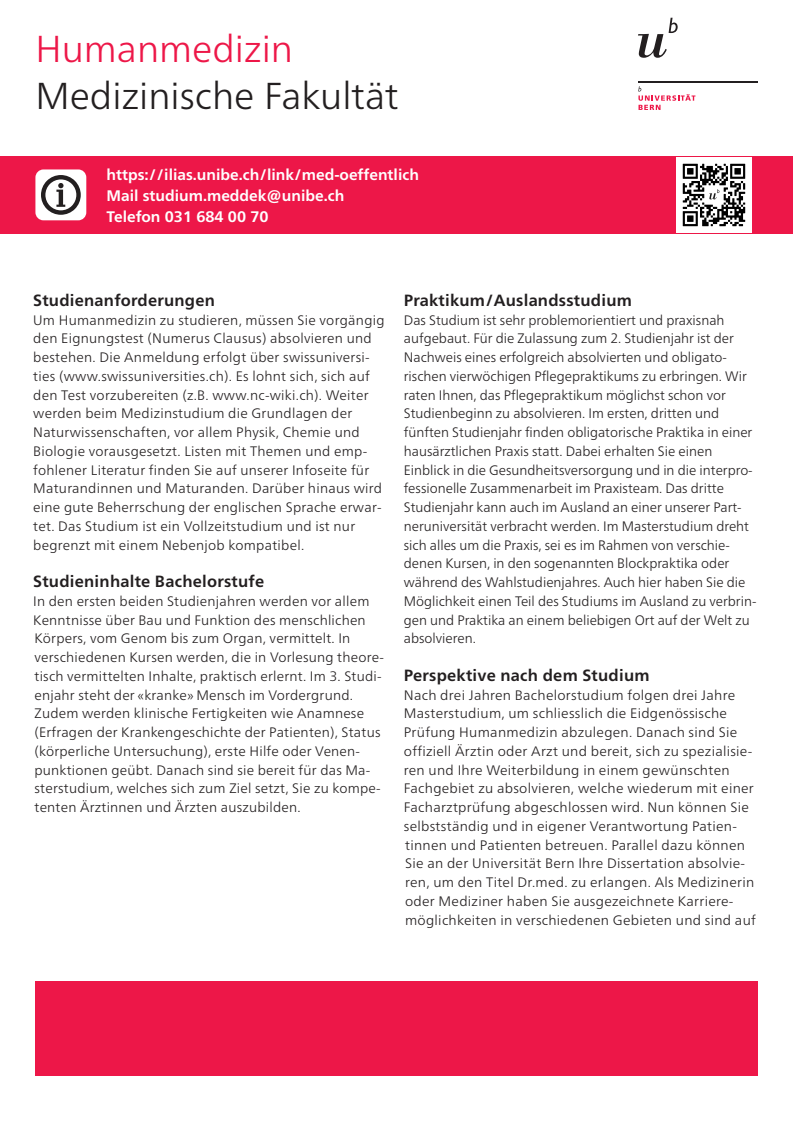
<style>
.page{position:relative;width:793px;height:1134px;background:#fff}
.page>*{position:absolute;margin:0;border:0;box-sizing:border-box;transform-origin:0 0}
.Institut_Fakultät_ku{font:300 37.5px "Frutiger Neue LT Pro";color:#231f20}
.Bachelor_Titel_kurz{font:300 37.5px "Frutiger Neue LT Pro";color:#ed1748}
.Untertitel{font:700 16.25px "Frutiger Neue LT Pro";letter-spacing:.015em;color:#231f20}
.Grundtext{font:700 16.25px "Frutiger Neue LT Pro";letter-spacing:.015em;color:#231f20}
.Webseite_und_Telefon{font:700 15.25px/21.2px "Frutiger Neue LT Pro";color:#fff}
.Grundtext-2{font:300 13.75px/18.8px "Frutiger Neue LT Pro";letter-spacing:.02em;color:#231f20}
.Grundtext-3{font:300 13.75px/18.8px "Frutiger Neue LT Pro";color:#231f20}
.Untertitel-2{font:300 13.75px/18.8px "Frutiger Neue LT Pro";letter-spacing:.015em;color:#231f20}
</style>
<div class="page">
<div style="left:0;top:156px;width:793px;height:78px;background:#ed1748"></div>
<div style="left:35px;top:169px;width:51px;height:51px;background:#fff;border-radius:8px"></div>
<svg style="left:41px;top:175px;width:40px;height:40px"></svg>
<svg style="left:638px;top:18px;width:40px;height:40px"></svg>
<hr style="left:638px;top:81px;width:119px;height:1px;background:#231f20">
<svg style="left:638px;top:86px;width:57px;height:24px"></svg>
<div style="left:35px;top:981px;width:722px;height:94px;background:#ed1748"></div>
<img style="left:676px;top:157px;width:76px;height:75px">
<p class="Bachelor_Titel_kurz" style="left:35px;top:26px;width:259px">Humanmedizin</p>
<p class="Institut_Fakultät_ku" style="left:35px;top:73px;width:365px">Medizinische Fakultät</p>
<p class="Webseite_und_Telefon" style="left:107px;top:164px;width:314px">https://ilias.unibe.ch/link/med-oeffentlich<br>Mail studium.meddek@unibe.ch</p>
<p class="Webseite_und_Telefon" style="left:107px;top:206px;width:163px">Telefon 031 684 00 70</p>
<p class="Grundtext" style="left:33px;top:290px;width:183px">Studienanforderungen</p>
<p class="Grundtext-2" style="left:33px;top:310px;width:353px">Um Humanmedizin zu studieren, müssen Sie vorgängig den Eignungstest (Numerus Clausus) absolvieren und bestehen. Die Anmeldung erfolgt über swissuniversi&shy;ties (www.swissuniversities.ch). Es lohnt sich, sich auf den Test vorzubereiten (z.B. www.nc-wiki.ch). Weiter werden beim Medizinstudium die Grundlagen der Naturwissenschaften, vor allem Physik, Chemie und Biologie vorausgesetzt. Listen mit Themen und emp&shy;fohlener Literatur finden Sie auf unserer Infoseite für Maturandinnen und Maturanden. Darüber hinaus wird eine gute Beherrschung der englischen Sprache erwar&shy;tet. Das Studium ist ein Vollzeitstudium und ist nur begrenzt mit einem Nebenjob kompatibel.</p>
<p class="Untertitel" style="left:33px;top:572px;width:232px">Studieninhalte Bachelorstufe</p>
<p class="Untertitel-2" style="left:33px;top:591px;width:352px">In den ersten beiden Studienjahren werden vor allem Kenntnisse über Bau und Funktion des menschlichen Körpers, vom Genom bis zum Organ, vermittelt. In verschiedenen Kursen werden, die in Vorlesung theore&shy;tisch vermittelten Inhalte, praktisch erlernt. Im 3. Studi&shy;enjahr steht der «kranke» Mensch im Vordergrund.<br>Zudem werden klinische Fertigkeiten wie Anamnese (Erfragen der Krankengeschichte der Patienten), Status (körperliche Untersuchung), erste Hilfe oder Venen&shy;punktionen geübt. Danach sind sie bereit für das Ma&shy;sterstudium, welches sich zum Ziel setzt, Sie zu kompe&shy;tenten Ärztinnen und Ärzten auszubilden.</p>
<p class="Untertitel" style="left:404px;top:290px;width:230px">Praktikum/Auslandsstudium</p>
<p class="Grundtext-3" style="left:404px;top:310px;width:354px">Das Studium ist sehr problemorientiert und praxisnah aufgebaut. Für die Zulassung zum 2. Studienjahr ist der Nachweis eines erfolgreich absolvierten und obligato&shy;rischen vierwöchigen Pflegepraktikums zu erbringen. Wir raten Ihnen, das Pflegepraktikum möglichst schon vor Studienbeginn zu absolvieren. Im ersten, dritten und fünften Studienjahr finden obligatorische Praktika in einer hausärztlichen Praxis statt. Dabei erhalten Sie einen Einblick in die Gesundheitsversorgung und in die interpro&shy;fessionelle Zusammenarbeit im Praxisteam. Das dritte Studienjahr kann auch im Ausland an einer unserer Part&shy;neruniversität verbracht werden. Im Masterstudium dreht sich alles um die Praxis, sei es im Rahmen von verschie&shy;denen Kursen, in den sogenannten Blockpraktika oder während des Wahlstudienjahres. Auch hier haben Sie die Möglichkeit einen Teil des Studiums im Ausland zu verbrin&shy;gen und Praktika an einem beliebigen Ort auf der Welt zu absolvieren.</p>
<p class="Untertitel" style="left:404px;top:665px;width:247px">Perspektive nach dem Studium</p>
<p class="Grundtext-2" style="left:404px;top:685px;width:353px">Nach drei Jahren Bachelorstudium folgen drei Jahre Masterstudium, um schliesslich die Eidgenössische Prüfung Humanmedizin abzulegen. Danach sind Sie offiziell Ärztin oder Arzt und bereit, sich zu spezialisie&shy;ren und Ihre Weiterbildung in einem gewünschten Fachgebiet zu absolvieren, welche wiederum mit einer Facharztprüfung abgeschlossen wird. Nun können Sie selbstständig und in eigener Verantwortung Patien&shy;tinnen und Patienten betreuen. Parallel dazu können Sie an der Universität Bern Ihre Dissertation absolvie&shy;ren, um den Titel Dr.med. zu erlangen. Als Medizinerin oder Mediziner haben Sie ausgezeichnete Karriere&shy;möglichkeiten in verschiedenen Gebieten und sind auf</p>
</div>
